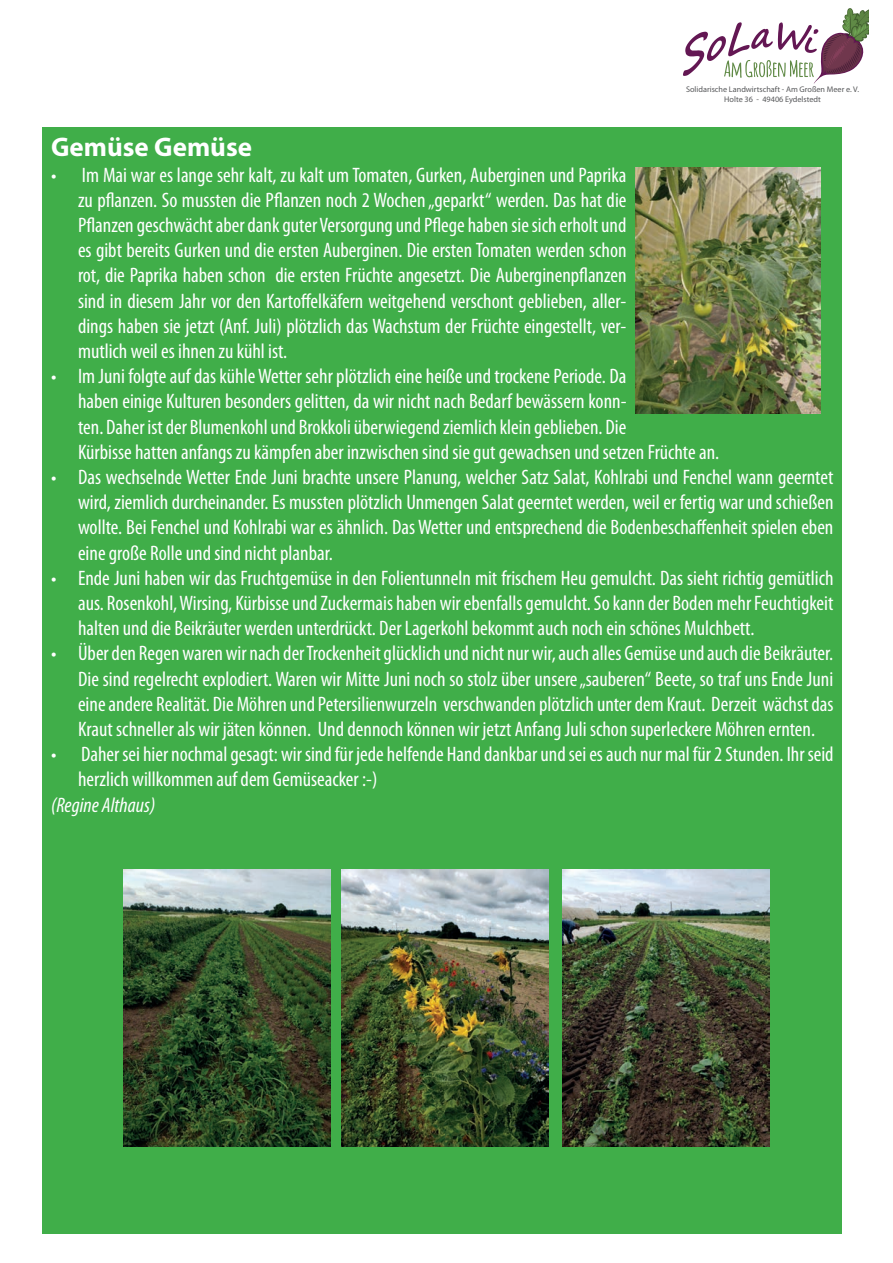
<style>
.page{position:relative;width:893px;height:1263px;background:#fff}
.page>*{position:absolute;margin:0;border:0;box-sizing:border-box;transform-origin:0 0}
.t1{font:700 27px "Myriad Pro";color:#fff}
.t2{font:condensed 21px/25.2px "Myriad Pro";color:#fff;text-align:justify}
.t3{font:italic condensed 21px "Myriad Pro";color:#fff}
.t4{font:8.25px/9.9px "Myriad Pro";color:#57585a;text-align:center}
</style>
<div class="page">
<svg style="left:683px;top:8px;width:186px;height:76px"></svg>
<div style="left:43px;top:128px;width:799px;height:1105px;background:#40ae49"></div>
<img style="left:635px;top:167px;width:185px;height:246px">
<img style="left:123px;top:870px;width:207px;height:276px">
<img style="left:341px;top:870px;width:208px;height:276px">
<img style="left:562px;top:870px;width:208px;height:276px">
<p class="t4" style="left:686px;top:85px;width:175px">Solidarische Landwirtschaft - Am Großen Meer e. V.<br>Holte 36 - 49406 Eydelstedt</p>
<p class="t1" style="left:51px;top:130px;width:202px">Gemüse Gemüse</p>
<p class="t2" style="left:78px;top:162px;width:550px;text-indent:-27px">• Im Mai war es lange sehr kalt, zu kalt um Tomaten, Gurken, Auberginen und Paprika zu pflanzen. So mussten die Pflanzen noch 2 Wochen „geparkt“ werden. Das hat die Pflanzen geschwächt aber dank guter Versorgung und Pflege haben sie sich erholt und es gibt bereits Gurken und die ersten Auberginen. Die ersten Tomaten werden schon rot, die Paprika haben schon die ersten Früchte angesetzt. Die Auberginenpflanzen sind in diesem Jahr vor den Kartoffelkäfern weitgehend verschont geblieben, aller&shy;dings haben sie jetzt (Anf. Juli) plötzlich das Wachstum der Früchte eingestellt, ver&shy;mutlich weil es ihnen zu kühl ist.</p>
<p class="t2" style="left:78px;top:363px;width:643px;text-align:left;text-indent:-27px">• Im Juni folgte auf das kühle Wetter sehr plötzlich eine heiße und trockene Periode. Da<br>haben einige Kulturen besonders gelitten, da wir nicht nach Bedarf bewässern konn-<br>ten. Daher ist der Blumenkohl und Brokkoli überwiegend ziemlich klein geblieben. Die<br>Kürbisse hatten anfangs zu kämpfen aber inzwischen sind sie gut gewachsen und setzen Früchte an.</p>
<p class="t2" style="left:78px;top:464px;width:757px;text-indent:-27px">• Das wechselnde Wetter Ende Juni brachte unsere Planung, welcher Satz Salat, Kohlrabi und Fenchel wann geerntet wird, ziemlich durcheinander. Es mussten plötzlich Unmengen Salat geerntet werden, weil er fertig war und schießen wollte. Bei Fenchel und Kohlrabi war es ähnlich. Das Wetter und entsprechend die Bodenbeschaffenheit spielen eben eine große Rolle und sind nicht planbar.</p>
<p class="t2" style="left:78px;top:565px;width:757px;text-indent:-27px">• Ende Juni haben wir das Fruchtgemüse in den Folientunneln mit frischem Heu gemulcht. Das sieht richtig gemütlich aus. Rosenkohl, Wirsing, Kürbisse und Zuckermais haben wir ebenfalls gemulcht. So kann der Boden mehr Feuchtigkeit halten und die Beikräuter werden unterdrückt. Der Lagerkohl bekommt auch noch ein schönes Mulchbett.</p>
<p class="t2" style="left:78px;top:641px;width:757px;text-indent:-27px">• Über den Regen waren wir nach der Trockenheit glücklich und nicht nur wir, auch alles Gemüse und auch die Beikräuter.<br>Die sind regelrecht explodiert. Waren wir Mitte Juni noch so stolz über unsere „sauberen“ Beete, so traf uns Ende Juni eine andere Realität. Die Möhren und Petersilienwurzeln verschwanden plötzlich unter dem Kraut. Derzeit wächst das Kraut schneller als wir jäten können. Und dennoch können wir jetzt Anfang Juli schon superleckere Möhren ernten.</p>
<p class="t2" style="left:78px;top:741px;width:757px;text-indent:-27px">• Daher sei hier nochmal gesagt: wir sind für jede helfende Hand dankbar und sei es auch nur mal für 2 Stunden. Ihr seid herzlich willkommen auf dem Gemüseacker :-)</p>
<p class="t3" style="left:51px;top:792px;width:106px">(Regine Althaus)</p>
</div>
